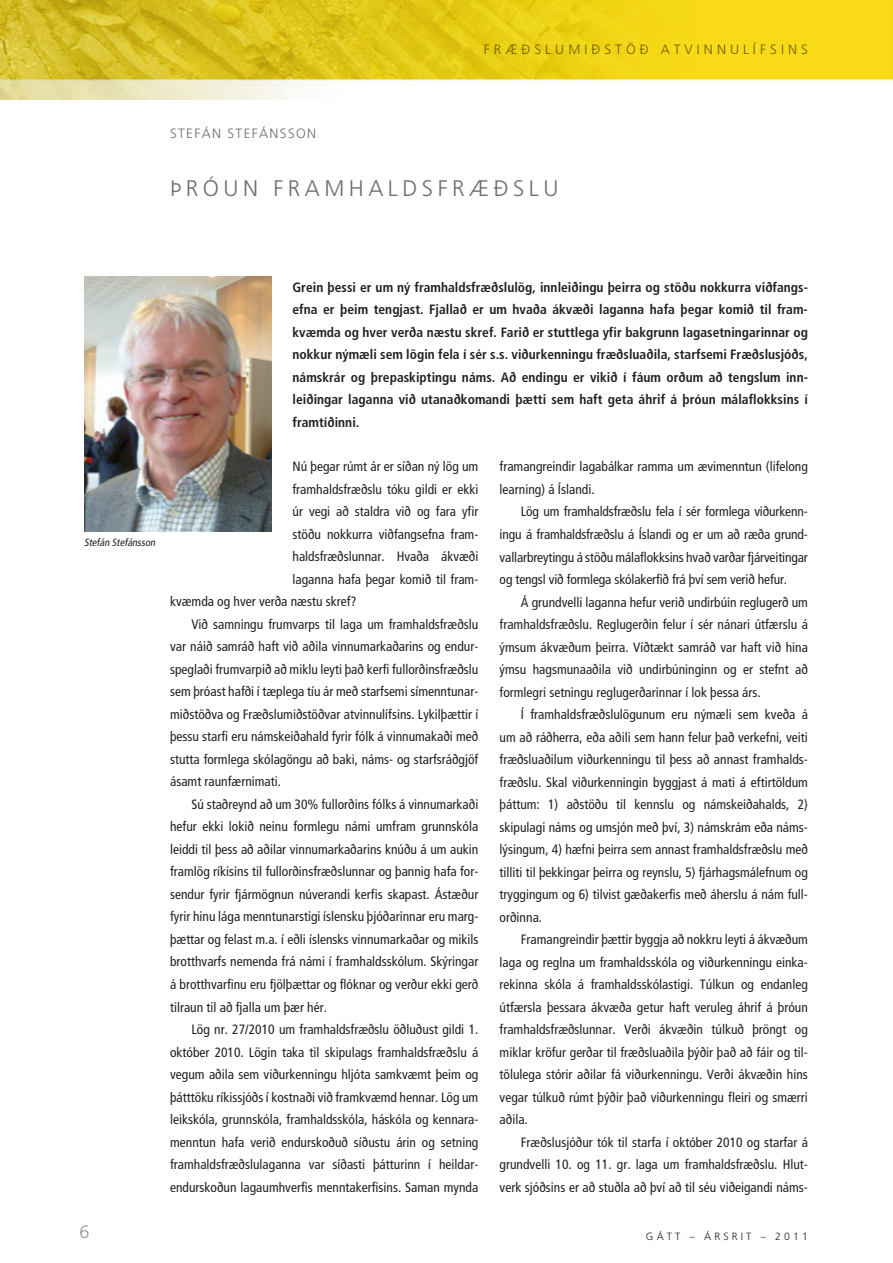
<style>
.page{position:relative;width:893px;height:1263px;background:#fff}
.page>*{position:absolute;margin:0;border:0;box-sizing:border-box;transform-origin:0 0}
.t1{font:300 22.5px "Frutiger";letter-spacing:.2em;color:#6c6d70}
.t2{font:300 18px "Frutiger";color:#939598}
.t3{font:condensed 13.5px/22.5px "Frutiger";color:#231f20;text-align:justify}
.t4{font:700 condensed 13.5px/22.5px "Frutiger";color:#231f20;text-align:justify}
.t5{font:300 13.5px "Frutiger";letter-spacing:.3em;color:#6c5d00}
.t6{font:300 13.5px "Frutiger";letter-spacing:.1em;color:#6c6d70}
.t7{font:300 10.5px "Frutiger";letter-spacing:.3em;color:#231f20}
.t8{font:italic condensed 10.5px "Frutiger";color:#231f20}
</style>
<div class="page">
<img style="left:0;top:0;width:893px;height:100px">
<img style="left:84px;top:276px;width:187px;height:255px">
<p class="t5" style="left:484px;top:42px;width:326px">FRÆÐSLUMIÐSTÖÐ ATVINNULÍFSINS</p>
<p class="t6" style="left:170px;top:126px;width:148px">STEFÁN STEFÁNSSON</p>
<h1 class="t1" style="left:170px;top:176px;width:390px">ÞRÓUN FRAMHALDSFRÆÐSLU</h1>
<p class="t8" style="left:84px;top:536px;width:75px">Stefán Stefánsson</p>
<h2 class="t2" style="left:80px;top:1222px;width:12px">6</h2>
<p class="t4" style="left:293px;top:276px;width:517px">Grein þessi er um ný framhaldsfræðslulög, innleiðingu þeirra og stöðu nokkurra viðfangs&shy;efna er þeim tengjast. Fjallað er um hvaða ákvæði laganna hafa þegar komið til fram&shy;kvæmda og hver verða næstu skref. Farið er stuttlega yfir bakgrunn lagasetningarinnar og nokkur nýmæli sem lögin fela í sér s.s. viðurkenningu fræðsluaðila, starfsemi Fræðslusjóðs, námskrár og þrepaskiptingu náms. Að endingu er vikið í fáum orðum að tengslum inn&shy;leiðingar laganna við utanaðkomandi þætti sem haft geta áhrif á þróun málaflokksins í framtíðinni.</p>
<p class="t3" style="left:293px;top:455px;width:187px">Nú þegar rúmt ár er síðan ný lög um</p>
<p class="t3" style="left:293px;top:478px;width:187px">framhaldsfræðslu tóku gildi er ekki</p>
<p class="t3" style="left:293px;top:500px;width:187px">úr vegi að staldra við og fara yfir</p>
<p class="t3" style="left:293px;top:523px;width:187px">stöðu nokkurra viðfangsefna fram-</p>
<p class="t3" style="left:293px;top:545px;width:187px">haldsfræðslunnar. Hvaða ákvæði</p>
<p class="t3" style="left:293px;top:568px;width:187px">laganna hafa þegar komið til fram-</p>
<p class="t3" style="left:170px;top:590px;width:188px">kvæmda og hver verða næstu skref?</p>
<p class="t3" style="left:191px;top:613px;width:288px">Við samningu frumvarps til laga um framhaldsfræðslu</p>
<p class="t3" style="left:170px;top:635px;width:310px">var náið samráð haft við aðila vinnumarkaðarins og endur-</p>
<p class="t3" style="left:170px;top:658px;width:310px">speglaði frumvarpið að miklu leyti það kerfi fullorðinsfræðslu</p>
<p class="t3" style="left:170px;top:680px;width:310px">sem þróast hafði í tæplega tíu ár með starfsemi símenntunar-</p>
<p class="t3" style="left:170px;top:703px;width:310px">miðstöðva og Fræðslumiðstöðvar atvinnulífsins. Lykilþættir í</p>
<p class="t3" style="left:170px;top:725px;width:310px">þessu starfi eru námskeiðahald fyrir fólk á vinnumakaði með</p>
<p class="t3" style="left:170px;top:748px;width:310px">stutta formlega skólagöngu að baki, náms- og starfsráðgjöf</p>
<p class="t3" style="left:170px;top:770px;width:112px">ásamt raunfærnimati.</p>
<p class="t3" style="left:191px;top:793px;width:288px">Sú staðreynd að um 30% fullorðins fólks á vinnumarkaði</p>
<p class="t3" style="left:170px;top:815px;width:310px">hefur ekki lokið neinu formlegu námi umfram grunnskóla</p>
<p class="t3" style="left:170px;top:838px;width:310px">leiddi til þess að aðilar vinnumarkaðarins knúðu á um aukin</p>
<p class="t3" style="left:170px;top:861px;width:310px">framlög ríkisins til fullorðinsfræðslunnar og þannig hafa for-</p>
<p class="t3" style="left:170px;top:883px;width:310px">sendur fyrir fjármögnun núverandi kerfis skapast. Ástæður</p>
<p class="t3" style="left:170px;top:906px;width:310px">fyrir hinu lága menntunarstigi íslensku þjóðarinnar eru marg-</p>
<p class="t3" style="left:170px;top:928px;width:310px">þættar og felast m.a. í eðli íslensks vinnumarkaðar og mikils</p>
<p class="t3" style="left:170px;top:951px;width:310px">brotthvarfs nemenda frá námi í framhaldsskólum. Skýringar</p>
<p class="t3" style="left:170px;top:973px;width:310px">á brotthvarfinu eru fjölþættar og flóknar og verður ekki gerð</p>
<p class="t3" style="left:170px;top:996px;width:158px">tilraun til að fjalla um þær hér.</p>
<p class="t3" style="left:191px;top:1018px;width:289px">Lög nr. 27/2010 um framhaldsfræðslu öðluðust gildi 1.</p>
<p class="t3" style="left:170px;top:1041px;width:310px">október 2010. Lögin taka til skipulags framhaldsfræðslu á</p>
<p class="t3" style="left:170px;top:1063px;width:310px">vegum aðila sem viðurkenningu hljóta samkvæmt þeim og</p>
<p class="t3" style="left:170px;top:1086px;width:310px">þátttöku ríkissjóðs í kostnaði við framkvæmd hennar. Lög um</p>
<p class="t3" style="left:170px;top:1108px;width:310px">leikskóla, grunnskóla, framhaldsskóla, háskóla og kennara-</p>
<p class="t3" style="left:170px;top:1131px;width:310px">menntun hafa verið endurskoðuð síðustu árin og setning</p>
<p class="t3" style="left:170px;top:1153px;width:310px">framhaldsfræðslulaganna var síðasti þátturinn í heildar-</p>
<p class="t3" style="left:170px;top:1176px;width:310px">endurskoðun lagaumhverfis menntakerfisins. Saman mynda</p>
<p class="t3" style="left:500px;top:456px;width:310px">framangreindir lagabálkar ramma um ævimenntun (lifelong learning) á Íslandi.</p>
<p class="t3" style="left:500px;top:501px;width:310px;text-indent:21px">Lög um framhaldsfræðslu fela í sér formlega viðurkenn&shy;ingu á framhaldsfræðslu á Íslandi og er um að ræða grund&shy;vallar breytingu á stöðu málaflokksins hvað varðar fjárveitingar og tengsl við formlega skólakerfið frá því sem verið hefur.</p>
<p class="t3" style="left:500px;top:591px;width:310px;text-indent:21px">Á grundvelli laganna hefur verið undirbúin reglugerð um framhaldsfræðslu. Reglugerðin felur í sér nánari útfærslu á ýmsum ákvæðum þeirra. Víðtækt samráð var haft við hina ýmsu hagsmunaaðila við undirbúninginn og er stefnt að formlegri setningu reglugerðarinnar í lok þessa árs.</p>
<p class="t3" style="left:500px;top:703px;width:310px;text-indent:21px">Í framhaldsfræðslulögunum eru nýmæli sem kveða á um að ráðherra, eða aðili sem hann felur það verkefni, veiti fræðsluaðilum viðurkenningu til þess að annast framhalds&shy;fræðslu. Skal viðurkenningin byggjast á mati á eftirtöldum þáttum: 1) aðstöðu til kennslu og námskeiðahalds, 2) skipulagi náms og umsjón með því, 3) námskrám eða náms&shy;lýsingum, 4) hæfni þeirra sem annast framhaldsfræðslu með tilliti til þekkingar þeirra og reynslu, 5) fjárhagsmálefnum og tryggingum og 6) tilvist gæðakerfis með áherslu á nám full&shy;orðinna.</p>
<p class="t3" style="left:500px;top:928px;width:310px;text-indent:21px">Framangreindir þættir byggja að nokkru leyti á ákvæðum laga og reglna um framhaldsskóla og viðurkenningu einka&shy;rekinna skóla á framhaldsskólastigi. Túlkun og endanleg útfærsla þessara ákvæða getur haft veruleg áhrif á þróun framhaldsfræðslunnar. Verði ákvæðin túlkuð þröngt og miklar kröfur gerðar til fræðsluaðila þýðir það að fáir og til&shy;tölulega stórir aðilar fá viðurkenningu. Verði ákvæðin hins vegar túlkuð rúmt þýðir það viðurkenningu fleiri og smærri aðila.</p>
<p class="t3" style="left:500px;top:1131px;width:310px;text-indent:21px">Fræðslusjóður tók til starfa í október 2010 og starfar á grundvelli 10. og 11. gr. laga um framhaldsfræðslu. Hlut&shy;verk sjóðsins er að stuðla að því að til séu viðeigandi náms-</p>
<p class="t7" style="left:646px;top:1230px;width:163px">GÁTT – ÁRSRIT – 2011</p>
</div>
